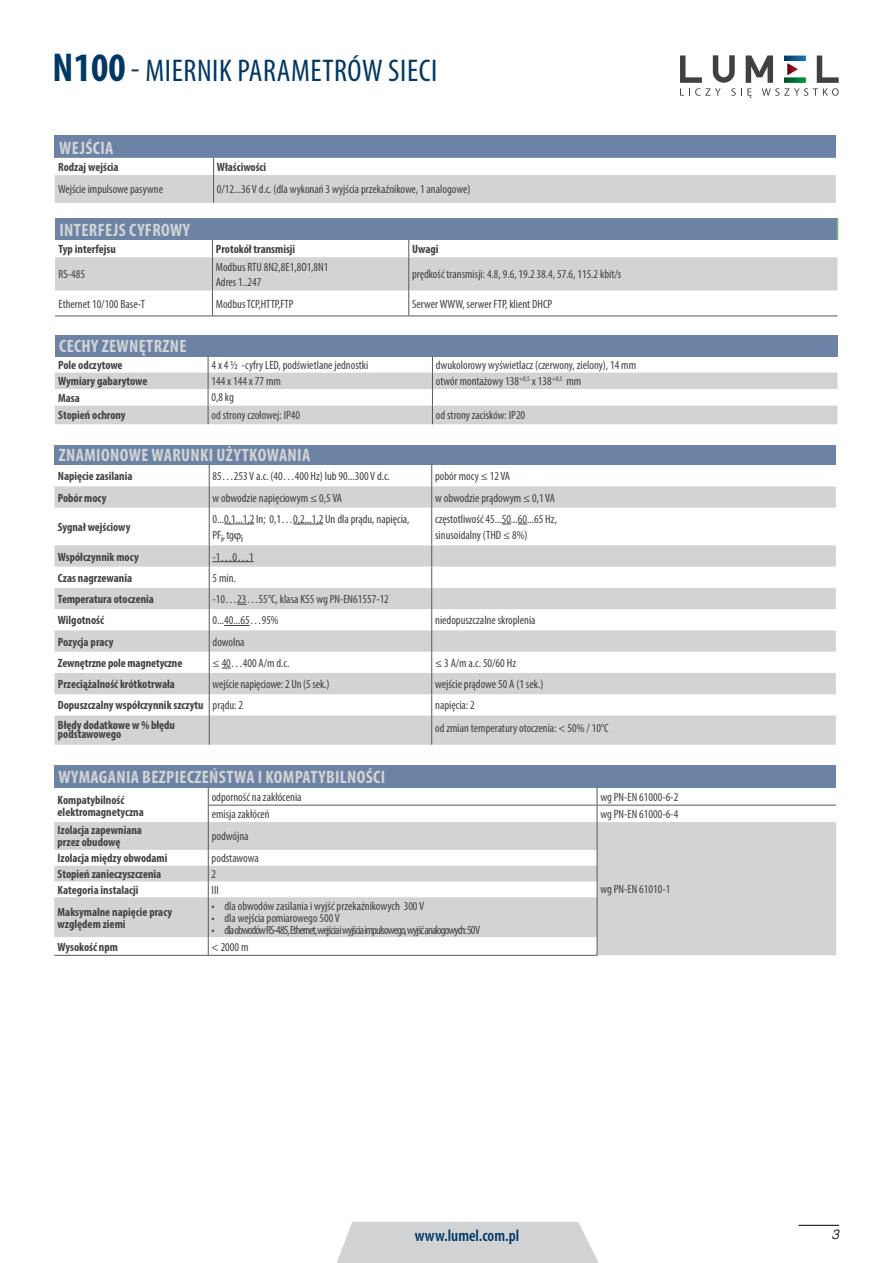
<style>
.page{position:relative;width:893px;height:1263px;background:#fff}
.page>*{position:absolute;margin:0;border:0;box-sizing:border-box;transform-origin:0 0}
.t1{font:condensed 31.5px "Myriad Pro";letter-spacing:.02em;color:#003863}
.t2{font:700 condensed 18px "Myriad Pro";letter-spacing:.02em;color:#d1d3d4}
.t3{font:600 condensed 16.5px "Myriad Pro";color:#003863}
.t4{font:italic 300 13.5px "PL Switzerland";color:#000}
.t5{font:condensed 12px/16.5px "Myriad Pro";color:#414042}
.t6{font:700 condensed 12px/12px "Myriad Pro";color:#414042}
.t7{font:condensed 12px "Myriad Pro";letter-spacing:-.07em;color:#414042}
.s1{font-weight:700;font-size:40.5px}
.s2{font-weight:400}
</style>
<div class="page">
<svg style="left:337px;top:1222px;width:262px;height:41px;background:#d4d5d6"></svg>
<hr style="left:799px;top:1225px;width:40px;height:1px;background:#000">
<svg style="left:680px;top:55px;width:159px;height:43px"></svg>
<div style="left:55px;top:136px;width:781px;height:22px;background:#6d83a5"></div>
<svg style="left:55px;top:158px;width:781px;height:45px"></svg>
<hr style="left:212px;top:316px;width:197px;height:1px;background:#58595b">
<hr style="left:409px;top:316px;width:428px;height:1px;background:#58595b">
<svg style="left:55px;top:218px;width:783px;height:98px"></svg>
<hr style="left:55px;top:316px;width:157px;height:1px;background:#58595b">
<div style="left:54px;top:765px;width:782px;height:22px;background:#6d83a5"></div>
<svg style="left:54px;top:822px;width:782px;height:133px;fill:#d1d3d4"></svg>
<hr style="left:208px;top:897px;width:1px;height:40px;background:#58595b">
<hr style="left:597px;top:897px;width:1px;height:40px;background:#58595b">
<svg style="left:208px;top:937px;width:1px;height:18px"></svg>
<hr style="left:54px;top:955px;width:154px;height:1px;background:#58595b">
<hr style="left:208px;top:955px;width:389px;height:1px;background:#58595b">
<svg style="left:597px;top:937px;width:1px;height:18px"></svg>
<svg style="left:208px;top:787px;width:1px;height:110px"></svg>
<hr style="left:208px;top:805px;width:389px;height:1px;background:#58595b">
<svg style="left:597px;top:787px;width:1px;height:110px"></svg>
<hr style="left:597px;top:805px;width:239px;height:1px;background:#58595b">
<div style="left:54px;top:445px;width:782px;height:19px;background:#6d83a5"></div>
<svg style="left:54px;top:486px;width:782px;height:259px;fill:#d3d3d4"></svg>
<hr style="left:209px;top:508px;width:1px;height:37px;background:#58595b">
<svg style="left:209px;top:464px;width:1px;height:44px"></svg>
<svg style="left:209px;top:545px;width:1px;height:170px"></svg>
<hr style="left:209px;top:715px;width:1px;height:30px;background:#58595b">
<hr style="left:431px;top:508px;width:1px;height:37px;background:#58595b">
<svg style="left:431px;top:464px;width:1px;height:44px"></svg>
<svg style="left:431px;top:545px;width:1px;height:170px"></svg>
<hr style="left:431px;top:715px;width:1px;height:30px;background:#58595b">
<hr style="left:224px;top:524px;width:30px;height:1px;background:#414042">
<hr style="left:293px;top:524px;width:30px;height:1px;background:#414042">
<hr style="left:213px;top:561px;width:41px;height:1px;background:#414042">
<svg style="left:224px;top:625px;width:26px;height:1px"></svg>
<div style="left:55px;top:335px;width:782px;height:21px;background:#6d83a5"></div>
<svg style="left:55px;top:356px;width:782px;height:68px"></svg>
<svg style="left:234px;top:533px;width:7px;height:9px"></svg>
<h1 class="t1" style="left:53px;top:52px;width:212px"><span class="s1">N100</span> - miernik PARAMETR</h1>
<h1 class="t1" style="left:348px;top:52px;width:62px">ÓW SIECI</h1>
<h2 class="t2" style="left:59px;top:136px;width:56px">Wejścia</h2>
<p class="t6" style="left:58px;top:161px;width:62px">Rodzaj wejścia</p>
<p class="t6" style="left:217px;top:161px;width:51px">Właściwości</p>
<p class="t5" style="left:58px;top:181px;width:106px">Wejście impulsowe pasywne</p>
<p class="t5" style="left:217px;top:181px;width:255px">0/12...36 V d.c. (dla wykonań 3 wyjścia przekaźnikowe, 1 analogowe)</p>
<h2 class="t2" style="left:59px;top:219px;width:132px">Interfejs cyfrowy</h2>
<p class="t6" style="left:58px;top:243px;width:59px">Typ interfejsu</p>
<p class="t6" style="left:216px;top:243px;width:81px">Protokół transmisji</p>
<p class="t6" style="left:412px;top:243px;width:28px">Uwagi</p>
<p class="t5" style="left:58px;top:266px;width:28px">RS-485</p>
<p class="t5" style="left:216px;top:260px;width:114px;line-height:14.4px">Modbus RTU 8N2,8E1,8O1,8N1<br>Adres 1..247</p>
<p class="t5" style="left:412px;top:266px;width:211px">prędkość transmisji: 4.8, 9.6, 19.2 38.4, 57.6, 115.2 kbit/s</p>
<p class="t5" style="left:58px;top:295px;width:88px">Ethernet 10/100 Base-T</p>
<p class="t5" style="left:216px;top:295px;width:79px">Modbus TCP,HTTP,FTP</p>
<p class="t5" style="left:412px;top:295px;width:142px">Serwer WWW, serwer FTP, klient DHCP</p>
<h2 class="t2" style="left:59px;top:335px;width:129px">Cechy zewnętrzne</h2>
<p class="t6" style="left:58px;top:359px;width:66px">Pole odczytowe</p>
<p class="t5" style="left:211px;top:356px;width:158px">4 x 4 ½ -cyfry LED, podświetlane jednostki</p>
<p class="t5" style="left:436px;top:356px;width:202px">dwukolorowy wyświetlacz (czerwony, zielony), 14 mm</p>
<p class="t6" style="left:58px;top:375px;width:91px">Wymiary gabarytowe</p>
<p class="t5" style="left:211px;top:373px;width:71px">144 x 144 x 77 mm</p>
<p class="t5" style="left:436px;top:373px;width:147px">otwór montażowy 138<sup>+0,5</sup> x 138<sup>+0,5</sup> mm</p>
<p class="t6" style="left:58px;top:391px;width:23px">Masa</p>
<p class="t5" style="left:211px;top:389px;width:24px">0,8 kg</p>
<p class="t6" style="left:58px;top:409px;width:69px">Stopień ochrony</p>
<p class="t5" style="left:211px;top:407px;width:90px">od strony czołowej: IP40</p>
<p class="t5" style="left:436px;top:407px;width:91px">od strony zacisków: IP20</p>
<h2 class="t2" style="left:59px;top:444px;width:253px">Znamionowe warunki użytkowania</h2>
<p class="t6" style="left:58px;top:470px;width:76px">Napięcie zasilania</p>
<p class="t5" style="left:213px;top:468px;width:179px">85…253 V a.c. (40…400 Hz) lub 90...300 V d.c.</p>
<p class="t5" style="left:435px;top:468px;width:76px">pobór mocy ≤ 12 VA</p>
<p class="t6" style="left:58px;top:491px;width:50px">Pobór mocy</p>
<p class="t5" style="left:213px;top:489px;width:130px">w obwodzie napięciowym ≤ 0,5 VA</p>
<p class="t5" style="left:435px;top:489px;width:121px">w obwodzie prądowym ≤ 0,1 VA</p>
<p class="t6" style="left:58px;top:521px;width:74px">Sygnał wejściowy</p>
<p class="t5" style="left:213px;top:510px;width:198px">0...0,1...1,2 In; 0,1…0,2...1,2 Un dla prądu, napięcia,<br>PF<sub>i</sub>, tg <sub>i</sub></p>
<p class="t5" style="left:435px;top:510px;width:123px">częstotliwość 45...50...60...65 Hz, sinusoidalny (THD ≤ 8%)</p>
<p class="t6" style="left:58px;top:550px;width:82px">Współczynnik mocy</p>
<p class="t5" style="left:213px;top:548px;width:43px">-1…0…1</p>
<p class="t6" style="left:58px;top:571px;width:76px">Czas nagrzewania</p>
<p class="t5" style="left:213px;top:569px;width:25px">5 min.</p>
<p class="t6" style="left:58px;top:593px;width:98px">Temperatura otoczenia</p>
<p class="t5" style="left:213px;top:591px;width:178px">-10…23…55°C, klasa K55 wg PN-EN61557-12</p>
<p class="t6" style="left:58px;top:614px;width:48px">Wilgotność</p>
<p class="t5" style="left:213px;top:612px;width:68px">0...40...65…95%</p>
<p class="t5" style="left:435px;top:612px;width:102px">niedopuszczalne skroplenia</p>
<p class="t6" style="left:58px;top:635px;width:57px">Pozycja pracy</p>
<p class="t5" style="left:213px;top:633px;width:34px">dowolna</p>
<p class="t6" style="left:58px;top:657px;width:126px">Zewnętrzne pole magnetyczne</p>
<p class="t5" style="left:213px;top:654px;width:78px">≤ 40…400 A/m d.c.</p>
<p class="t5" style="left:435px;top:654px;width:82px">≤ 3 A/m a.c. 50/60 Hz</p>
<p class="t6" style="left:58px;top:678px;width:119px">Przeciążalność krótkotrwała</p>
<p class="t5" style="left:213px;top:676px;width:118px">wejście napięciowe: 2 Un (5 sek.)</p>
<p class="t5" style="left:435px;top:676px;width:110px">wejście prądowe 50 A (1 sek.)</p>
<p class="t6" style="left:58px;top:699px;width:187px">Dopuszczalny współczynnik szczytu <span class="s2">prądu: 2</span></p>
<p class="t5" style="left:435px;top:697px;width:41px">napięcia: 2</p>
<p class="t6" style="left:58px;top:720px;width:119px;line-height:9px">Błędy dodatkowe w % błędu podstawowego</p>
<p class="t5" style="left:435px;top:719px;width:175px">od zmian temperatury otoczenia: &lt; 50% / 10°C</p>
<h2 class="t2" style="left:59px;top:766px;width:328px">Wymagania bezpieczeństwa i kompatybilności</h2>
<p class="t6" style="left:58px;top:793px;width:88px">Kompatybilność elektromagnetyczna</p>
<p class="t5" style="left:212px;top:789px;width:91px">odporność na zakłócenia</p>
<p class="t5" style="left:600px;top:789px;width:79px">wg PN-EN 61000-6-2</p>
<p class="t5" style="left:212px;top:806px;width:60px">emisja zakłóceń</p>
<p class="t5" style="left:600px;top:806px;width:79px">wg PN-EN 61000-6-4</p>
<p class="t6" style="left:58px;top:824px;width:86px">Izolacja zapewniana przez obudowę</p>
<p class="t5" style="left:212px;top:828px;width:38px">podwójna</p>
<p class="t6" style="left:58px;top:852px;width:111px">Izolacja między obwodami</p>
<p class="t5" style="left:212px;top:850px;width:49px">podstawowa</p>
<p class="t6" style="left:58px;top:868px;width:105px">Stopień zanieczyszczenia</p>
<p class="t5" style="left:212px;top:866px;width:6px">2</p>
<p class="t6" style="left:58px;top:884px;width:82px">Kategoria instalacji</p>
<p class="t5" style="left:212px;top:881px;width:3px">III</p>
<p class="t6" style="left:58px;top:905px;width:116px">Maksymalne napięcie pracy względem ziemi</p>
<p class="t5" style="left:212px;top:897px;width:214px">• dla obwodów zasilania i wyjść przekaźnikowych 300 V</p>
<p class="t5" style="left:212px;top:909px;width:130px">• dla wejścia pomiarowego 500 V</p>
<p class="t7" style="left:212px;top:922px;width:270px">• dla obwodów RS-485,Ethernet,wejścia iwyjścia impulsowego,wyjść analogowych:50 V</p>
<p class="t6" style="left:58px;top:940px;width:62px">Wysokość npm</p>
<p class="t5" style="left:212px;top:938px;width:38px">&lt; 2000 m</p>
<p class="t5" style="left:600px;top:881px;width:71px">wg PN-EN 61010-1</p>
<h3 class="t3" style="left:415px;top:1225px;width:106px">www.lumel.com.pl</h3>
<p class="t4" style="left:831px;top:1226px;width:9px">3</p>
</div>
